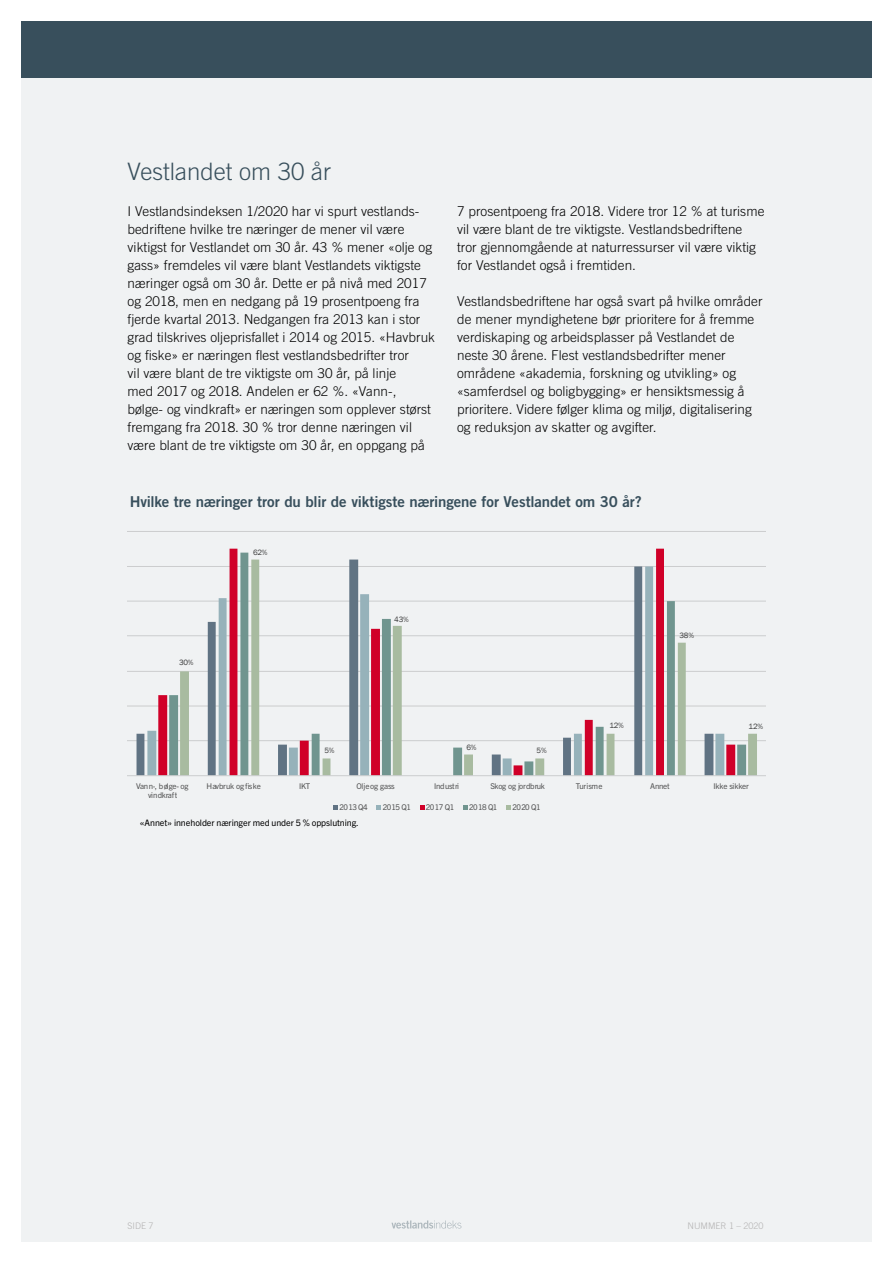
<style>
.page{position:relative;width:893px;height:1263px;background:#fff}
.page>*{position:absolute;margin:0;border:0;box-sizing:border-box;transform-origin:0 0}
.t1{font:300 24px "Trade Gothic";color:#384f5c}
.t2{font:15px "Trade Gothic Bold Two";letter-spacing:-.005em;color:#384f5c}
.t3{font:300 13.5px/18px "Trade Gothic";letter-spacing:.005em;color:#000}
.t4{font:300 9px "Trade Gothic";color:#b3b2b2}
.t5{font:8.85px "Trade Gothic Next LT Pro";letter-spacing:-.005em;color:#000}
.t6{font:7.95px/9.4px "Trade Gothic Next LT Pro";letter-spacing:-.025em;color:#595959;text-align:center}
.t7{font:7.95px "Franklin Gothic";letter-spacing:-.025em;color:#404040}
.t8{font:7.95px "Trade Gothic Next LT Pro";letter-spacing:-.05em;color:#595959}
</style>
<div class="page">
<div style="left:21px;top:21px;width:851px;height:1221px;background:#f0f2f3"></div>
<div style="left:10px;top:12px;width:876px;height:68px;background:#000;opacity:.25"></div>
<div style="left:21px;top:21px;width:851px;height:56px;background:#384f5c"></div>
<hr style="left:128px;top:740px;width:637px;height:1px;background:#d9d9d9">
<hr style="left:128px;top:706px;width:637px;height:1px;background:#d9d9d9">
<hr style="left:128px;top:671px;width:637px;height:1px;background:#d9d9d9">
<hr style="left:128px;top:635px;width:637px;height:1px;background:#d9d9d9">
<hr style="left:128px;top:601px;width:637px;height:1px;background:#d9d9d9">
<hr style="left:128px;top:566px;width:637px;height:1px;background:#d9d9d9">
<hr style="left:128px;top:531px;width:637px;height:1px;background:#d9d9d9">
<svg style="left:158px;top:549px;width:506px;height:226px"></svg>
<svg style="left:169px;top:553px;width:495px;height:222px"></svg>
<svg style="left:180px;top:559px;width:577px;height:216px"></svg>
<hr style="left:128px;top:775px;width:637px;height:1px;background:#d9d9d9">
<svg style="left:333px;top:805px;width:5px;height:4px"></svg>
<svg style="left:377px;top:805px;width:4px;height:4px"></svg>
<svg style="left:420px;top:805px;width:4px;height:4px"></svg>
<svg style="left:463px;top:805px;width:4px;height:4px"></svg>
<svg style="left:506px;top:805px;width:5px;height:4px"></svg>
<svg style="left:391px;top:1220px;width:70px;height:8px"></svg>
<h1 class="t1" style="left:128px;top:157px;width:205px">Vestlandet om 30 år</h1>
<p class="t3" style="left:128px;top:202px;width:309px">I Vestlandsindeksen 1/2020 har vi spurt vestlands&shy;bedriftene hvilke tre næringer de mener vil være viktigst for Vestlandet om 30 år. 43 % mener «olje og gass» fremdeles vil være blant Vestlandets viktigste næringer også om 30 år. Dette er på nivå med 2017 og 2018, men en nedgang på 19 prosentpoeng fra fjerde kvartal 2013. Nedgangen fra 2013 kan i stor grad tilskrives oljeprisfallet i 2014 og 2015. «Havbruk og fiske» er næringen flest vestlandsbedrifter tror<br>vil være blant de tre viktigste om 30 år, på linje<br>med 2017 og 2018. Andelen er 62 %. «Vann-,<br>bølge- og vindkraft» er næringen som opplever størst fremgang fra 2018. 30 % tror denne næringen vil være blant de tre viktigste om 30 år, en oppgang på</p>
<p class="t3" style="left:457px;top:202px;width:309px">7 prosentpoeng fra 2018. Videre tror 12 % at turisme vil være blant de tre viktigste. Vestlandsbedriftene tror gjennomgående at naturressurser vil være viktig for Vestlandet også i fremtiden.</p>
<p class="t3" style="left:457px;top:292px;width:307px">Vestlandsbedriftene har også svart på hvilke områder de mener myndighetene bør prioritere for å fremme verdiskaping og arbeidsplasser på Vestlandet de neste 30 årene. Flest vestlandsbedrifter mener områdene «akademia, forskning og utvikling» og «samferdsel og boligbygging» er hensiktsmessig å prioritere. Videre følger klima og miljø, digitalisering og reduksjon av skatter og avgifter.</p>
<p class="t2" style="left:130px;top:492px;width:513px">Hvilke tre næringer tror du blir de viktigste næringene for Vestlandet om 30 år?</p>
<p class="t7" style="left:179px;top:658px;width:16px">30%</p>
<p class="t7" style="left:253px;top:547px;width:16px">62%</p>
<p class="t7" style="left:324px;top:745px;width:12px">5%</p>
<p class="t7" style="left:394px;top:614px;width:16px">43%</p>
<p class="t7" style="left:467px;top:742px;width:12px">6%</p>
<p class="t7" style="left:537px;top:745px;width:12px">5%</p>
<p class="t7" style="left:609px;top:720px;width:16px">12%</p>
<p class="t7" style="left:679px;top:630px;width:16px">38%</p>
<p class="t7" style="left:749px;top:721px;width:16px">12%</p>
<p class="t6" style="left:136px;top:780px;width:54px">Vann-, bølge- og vindkraft</p>
<p class="t6" style="left:206px;top:780px;width:56px">Havbruk og fiske</p>
<p class="t6" style="left:299px;top:780px;width:13px">IKT</p>
<p class="t6" style="left:356px;top:780px;width:40px">Olje og gass</p>
<p class="t8" style="left:434px;top:780px;width:26px">Industri</p>
<p class="t6" style="left:490px;top:780px;width:56px">Skog og jordbruk</p>
<p class="t6" style="left:576px;top:780px;width:28px">Turisme</p>
<p class="t6" style="left:650px;top:780px;width:21px">Annet</p>
<p class="t6" style="left:714px;top:780px;width:37px">Ikke sikker</p>
<p class="t6" style="left:339px;top:801px;width:30px">2013 Q4</p>
<p class="t6" style="left:383px;top:801px;width:30px">2015 Q1</p>
<p class="t6" style="left:426px;top:801px;width:30px">2017 Q1</p>
<p class="t6" style="left:469px;top:801px;width:30px">2018 Q1</p>
<p class="t6" style="left:512px;top:801px;width:30px">2020 Q1</p>
<p class="t5" style="left:140px;top:816px;width:220px">«Annet» inneholder næringer med under 5 % oppslutning.</p>
<p class="t4" style="left:128px;top:1220px;width:28px">SIDE 7</p>
<p class="t4" style="left:688px;top:1220px;width:78px">NUMMER 1 – 2020</p>
</div>
